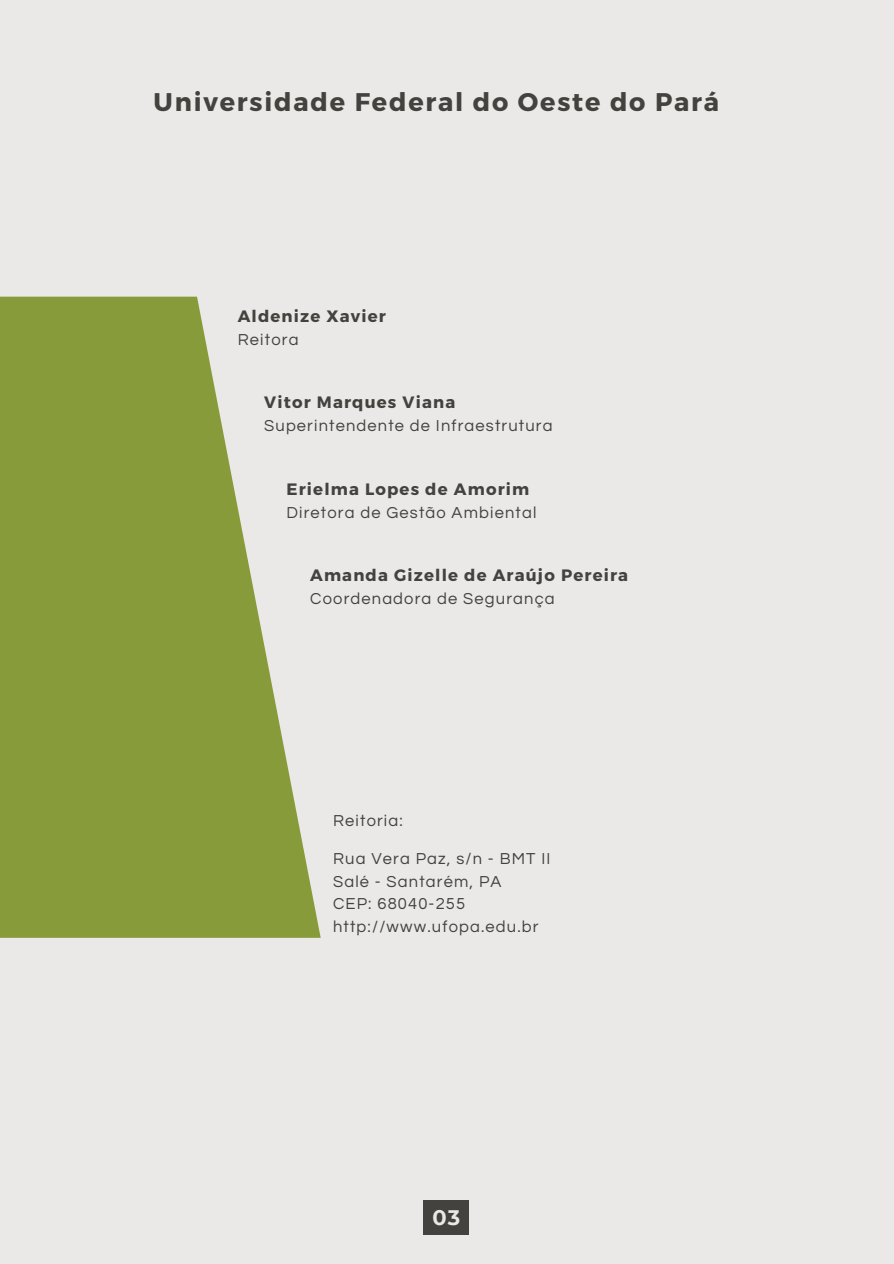
<style>
.page{position:relative;width:894px;height:1264px;background:#fff}
.page>*{position:absolute;margin:0;border:0;box-sizing:border-box;transform-origin:0 0}
.t1{font:700 25.5px "Montserrat";letter-spacing:.07em;color:#44423e}
.t2{font:700 21px "Montserrat";color:#ebe9e7}
.t3{font:16.5px "Questrial";letter-spacing:.07em;color:#44423e}
.t4{font:700 16.5px "Montserrat";letter-spacing:.07em;color:#44423e}
</style>
<div class="page">
<div style="left:0;top:0;width:893px;height:1263px;background:#ebe9e7"></div>
<svg style="left:0;top:297px;width:320px;height:640px;fill:#889b3b"></svg>
<div style="left:423px;top:1200px;width:46px;height:34px;background:#44423e"></div>
<p class="t1" style="left:154px;top:86px;width:567px">Universidade Federal do Oeste do Pará</p>
<h2 class="t4" style="left:238px;top:305px;width:149px">Aldenize Xavier</h2>
<p class="t3" style="left:238px;top:331px;width:62px">Reitora</p>
<h2 class="t4" style="left:264px;top:392px;width:192px">Vitor Marques Viana</h2>
<p class="t3" style="left:264px;top:418px;width:290px">Superintendente de Infraestrutura</p>
<h2 class="t4" style="left:286px;top:478px;width:244px">Erielma Lopes de Amorim</h2>
<p class="t3" style="left:286px;top:504px;width:251px">Diretora de Gestão Ambiental</p>
<h1 class="t4" style="left:310px;top:564px;width:319px">Amanda Gizelle de Araújo Pereira</h1>
<h2 class="t3" style="left:310px;top:590px;width:246px">Coordenadora de Segurança</h2>
<p class="t3" style="left:333px;top:812px;width:71px">Reitoria:</p>
<p class="t3" style="left:333px;top:850px;width:219px">Rua Vera Paz, s/n - BMT II</p>
<p class="t3" style="left:333px;top:873px;width:170px">Salé - Santarém, PA</p>
<p class="t3" style="left:333px;top:895px;width:134px">CEP: 68040-255</p>
<p class="t3" style="left:333px;top:918px;width:207px">http://www.ufopa.edu.br</p>
<p class="t2" style="left:432px;top:1204px;width:29px">03</p>
</div>
